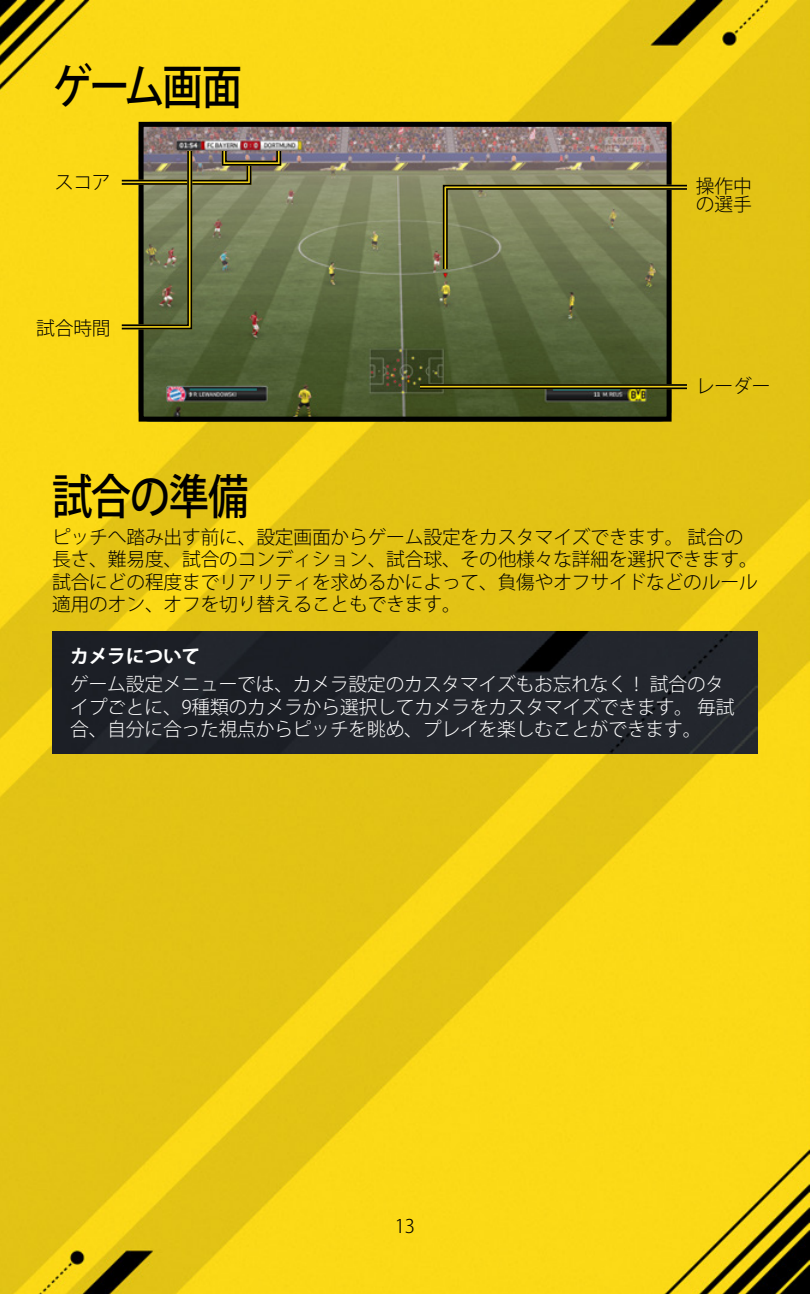
<style>
.page{position:relative;width:810px;height:1294px;background:#fff}
.page>*{position:absolute;margin:0;border:0;box-sizing:border-box;transform-origin:0 0}
.t1{font:500 47.5px "Koz Go Pr 6 N";letter-spacing:-.04em;color:#000;scale:.85 1}
.t2{font:300 18.75px/22.5px "Koz Go Pr 6 N";letter-spacing:-.01em;color:#000}
.t3{font:300 18.75px/22.5px "Koz Go Pr 6 N";letter-spacing:-.01em;color:#fff}
.t4{font:700 18.75px "Koz Go Pr 6 N";letter-spacing:-.01em;color:#fff}
</style>
<div class="page">
<img style="left:0;top:0;width:810px;height:1294px">
<img style="left:145px;top:128px;width:521px;height:288px">
<div style="left:139px;top:122px;width:533px;height:300px;border:5px solid #000"></div>
<svg style="left:440px;top:182px;width:252px;height:92px;background:#7f8150"></svg>
<div style="left:420px;top:384px;width:267px;height:5px;background:#ebcc1a"></div>
<hr style="left:420px;top:384px;width:267px;height:2px;background:#000">
<hr style="left:420px;top:387px;width:267px;height:2px;background:#000">
<svg style="left:117px;top:146px;width:165px;height:186px;background:#807f49"></svg>
<div style="left:52px;top:632px;width:706px;height:121px;background:#23262d"></div>
<h1 class="t1" style="left:52px;top:60px;width:225px">ゲーム画面</h1>
<p class="t2" style="left:55px;top:172px;width:57px">スコア</p>
<p class="t2" style="left:36px;top:317px;width:76px">試合時間</p>
<p class="t2" style="left:696px;top:178px;width:57px;line-height:17.5px">操作中の選手</p>
<p class="t2" style="left:696px;top:375px;width:76px">レーダー</p>
<h1 class="t1" style="left:52px;top:470px;width:233px">試合の準備</h1>
<p class="t2" style="left:52px;top:526px;width:707px">ピッチへ踏み出す前に、設定画面からゲーム設定をカスタマイズできます。 試合の長さ、難易度、試合のコンディション、試合球、その他様々な詳細を選択できます。試合にどの程度までリアリティを求めるかによって、負傷やオフサイドなどのルール適用のオン、オフを切り替えることもできます。</p>
<p class="t4" style="left:70px;top:646px;width:132px">カメラについて</p>
<p class="t3" style="left:70px;top:673px;width:666px">ゲーム設定メニューでは、カメラ設定のカスタマイズもお忘れなく！ 試合のタイプごとに、9種類のカメラから選択してカメラをカスタマイズできます。 毎試合、自分に合った視点からピッチを眺め、プレイを楽しむことができます。</p>
<p class="t2" style="left:395px;top:1215px;width:22px">13</p>
</div>
